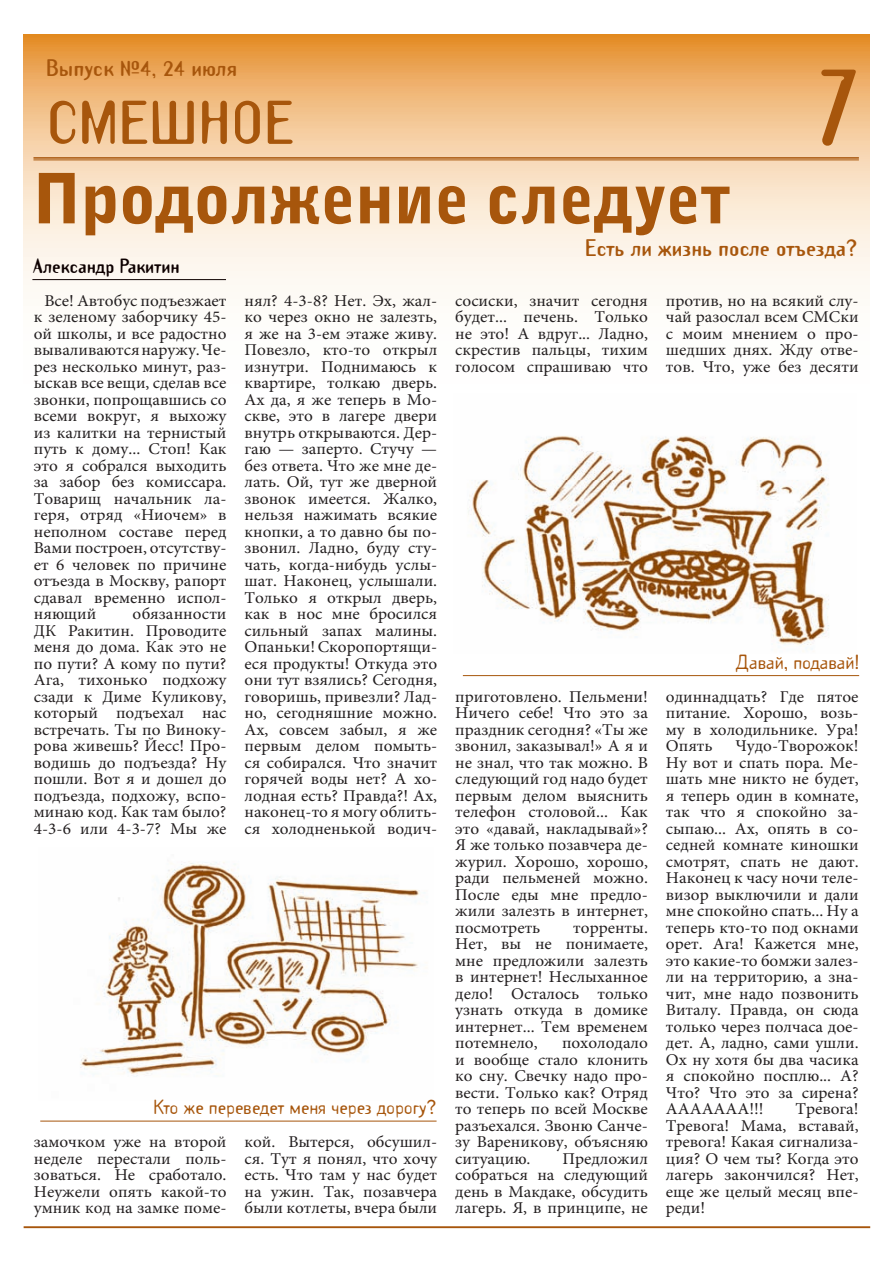
<style>
.page{position:relative;width:893px;height:1263px;background:#fff}
.page>*{position:absolute;margin:0;border:0;box-sizing:border-box;transform-origin:0 0}
.t1{font:90px "Template Gothic C Bold";color:#a7560c}
.t2{font:69px "Bell Gothic C Blk BT";color:#a7560c}
.t3{font:54px "Template Gothic C Bold";color:#a7560c}
.t4{font:21px "Template Gothic C Bold";color:#a7560c}
.t5{font:18px "Template Gothic C";color:#a7560c}
.t6{font:18px "Template Gothic C Bold";letter-spacing:-.005em;color:#0d0000}
.t7{font:16.5px/16.5px "Minion Pro";color:#231f20;text-align:justify;scale:1.04 1}
</style>
<div class="page">
<svg style="left:23px;top:34px;width:846px;height:258px;background:#f5d2aa"></svg>
<hr style="left:24px;top:1226px;width:846px;height:2px;background:#a7560c">
<hr style="left:33px;top:157px;width:825px;height:2px;background:#a7560c">
<hr style="left:33px;top:160px;width:825px;height:1px;background:#a7560c">
<hr style="left:32px;top:279px;width:194px;height:1px;background:#0d0000">
<img style="left:80px;top:861px;width:340px;height:216px">
<img style="left:468px;top:436px;width:361px;height:216px">
<hr style="left:40px;top:1121px;width:396px;height:1px;background:#a7560c">
<hr style="left:463px;top:675px;width:396px;height:1px;background:#a7560c">
<p class="t4" style="left:46px;top:59px;width:192px">Выпуск №4, 24 июля</p>
<h3 class="t3" style="left:46px;top:100px;width:249px">СМЕШНОЕ</h3>
<p class="t4" style="left:140px;top:59px;width:83px">1, 5 июля</p>
<h3 class="t3" style="left:46px;top:100px;width:263px">ИНТЕРВЬЮ</h3>
<h1 class="t1" style="left:818px;top:62px;width:42px">7</h1>
<h1 class="t1" style="left:814px;top:62px;width:46px">3</h1>
<h2 class="t2" style="left:32px;top:172px;width:699px">Продолжение следует</h2>
<p class="t4" style="left:584px;top:239px;width:274px">Есть ли жизнь после отъезда?</p>
<p class="t6" style="left:32px;top:258px;width:149px">Александр Ракитин</p>
<p class="t7" style="left:34px;top:294px;width:187px;text-indent:11px">Все! Автобус подъезжает к зеленому заборчику 45- ой школы, и все радостно вываливаются наружу. Че&shy;рез несколько минут, раз&shy;ыскав все вещи, сделав все звонки, попрощавшись со всеми вокруг, я выхожу из калитки на тернистый путь к дому... Стоп! Как это я собрался выходить за забор без комиссара.<br>Товарищ начальник ла&shy;геря, отряд «Ниочем» в неполном составе перед Вами построен, отсутству&shy;ет 6 человек по причине отъезда в Москву, рапорт сдавал временно испол&shy;няющий</p>
<p class="t7" style="left:34px;top:607px;width:187px;text-indent:99px">обязанности ДК Ракитин. Проводите меня до дома. Как это не по пути? А кому по пути?<br>Ага, тихонько подхожу сзади к Диме Куликову, который подъехал нас встречать. Ты по Виноку&shy;рова живешь? Йесс! Про&shy;водишь до подъезда? Ну пошли. Вот я и дошел до подъезда, подхожу, вспо&shy;минаю код. Как там было?<br>4-3-6 или 4-3-7? Мы же</p>
<p class="t7" style="left:244px;top:294px;width:187px">нял? 4-3-8? Нет. Эх, жал&shy;ко через окно не залезть, я же на 3-ем этаже живу.<br>Повезло, кто-то открыл изнутри. Поднимаюсь к квартире, толкаю дверь.<br>Ах да, я же теперь в Мо&shy;скве, это в лагере двери внутрь открываются. Дер&shy;гаю — заперто. Стучу — без ответа. Что же мне де&shy;лать. Ой, тут же дверной звонок имеется. Жалко, нельзя нажимать всякие кнопки, а то давно бы по&shy;звонил. Ладно, буду сту&shy;чать, когда-нибудь услы&shy;шат. Наконец, услышали.<br>Только я открыл дверь, как в нос мне бросился сильный запах малины.<br>Опаньки! Скоропортящи&shy;еся продукты! Откуда это они тут взялись? Сегодня, говоришь, привезли? Лад&shy;но, сегодняшние можно.<br>Ах, совсем забыл, я же первым делом помыть&shy;ся собирался. Что значит горячей воды нет? А хо&shy;лодная есть? Правда?! Ах, наконец-то я могу облить&shy;ся холодненькой водич-</p>
<p class="t5" style="left:153px;top:1100px;width:285px">Кто же переведет меня через дорогу?</p>
<p class="t7" style="left:34px;top:1135px;width:187px">замочком уже на второй неделе перестали поль&shy;зоваться. Не сработало.<br>Неужели опять какой-то умник код на замке поме-</p>
<p class="t7" style="left:244px;top:1135px;width:187px">кой. Вытерся, обсушил&shy;ся. Тут я понял, что хочу есть. Что там у нас будет на ужин. Так, позавчера были котлеты, вчера были</p>
<p class="t7" style="left:455px;top:294px;width:187px">сосиски, значит сегодня будет... печень. Только не это! А вдруг... Ладно, скрестив пальцы, тихим голосом спрашиваю что</p>
<p class="t7" style="left:455px;top:690px;width:187px">приготовлено. Пельмени!<br>Ничего себе! Что это за праздник сегодня? «Ты же звонил, заказывал!» А я и не знал, что так можно. В следующий год надо будет первым делом выяснить телефон столовой... Как это «давай, накладывай»?<br>Я же только позавчера де&shy;журил. Хорошо, хорошо, ради пельменей можно.<br>После еды мне предло&shy;жили залезть в интернет, посмотреть</p>
<p class="t7" style="left:455px;top:921px;width:187px;text-indent:118px">торренты.<br>Нет, вы не понимаете, мне предложили залезть в интернет! Неслыханное дело! Осталось только узнать откуда в домике интернет... Тем временем потемнело,</p>
<p class="t7" style="left:455px;top:1036px;width:187px;text-indent:107px">похолодало и вообще стало клонить ко сну. Свечку надо про&shy;вести. Только как? Отряд то теперь по всей Москве разъехался. Звоню Санче&shy;зу Вареникову, объясняю ситуацию.</p>
<p class="t7" style="left:455px;top:1152px;width:187px;text-indent:107px">Предложил собраться на следующий день в Макдаке, обсудить лагерь. Я, в принципе, не</p>
<p class="t7" style="left:666px;top:294px;width:187px">против, но на всякий слу&shy;чай разослал всем СМСки с моим мнением о про&shy;шедших днях. Жду отве&shy;тов. Что, уже без десяти</p>
<p class="t5" style="left:736px;top:654px;width:125px">Давай, подавай!</p>
<p class="t7" style="left:666px;top:690px;width:187px">одиннадцать? Где пятое питание. Хорошо, возь&shy;му в холодильнике. Ура!<br>Опять</p>
<p class="t7" style="left:666px;top:739px;width:187px;text-indent:69px">Чудо-Творожок!<br>Ну вот и спать пора. Ме&shy;шать мне никто не будет, я теперь один в комнате, так что я спокойно за&shy;сыпаю... Ах, опять в со&shy;седней комнате киношки смотрят, спать не дают.<br>Наконец к часу ночи теле&shy;визор выключили и дали мне спокойно спать... Ну а теперь кто-то под окнами орет. Ага! Кажется мне, это какие-то бомжи залез&shy;ли на территорию, а зна&shy;чит, мне надо позвонить Виталу. Правда, он сюда только через полчаса дое&shy;дет. А, ладно, сами ушли.<br>Ох ну хотя бы два часика я спокойно посплю... А?<br>Что? Что это за сирена?<br>ААААААА!!!</p>
<p class="t7" style="left:666px;top:1102px;width:187px;text-indent:129px">Тревога!<br>Тревога! Мама, вставай, тревога! Какая сигнализа&shy;ция? О чем ты? Когда это лагерь закончился? Нет, еще же целый месяц впе&shy;реди!</p>
</div>
